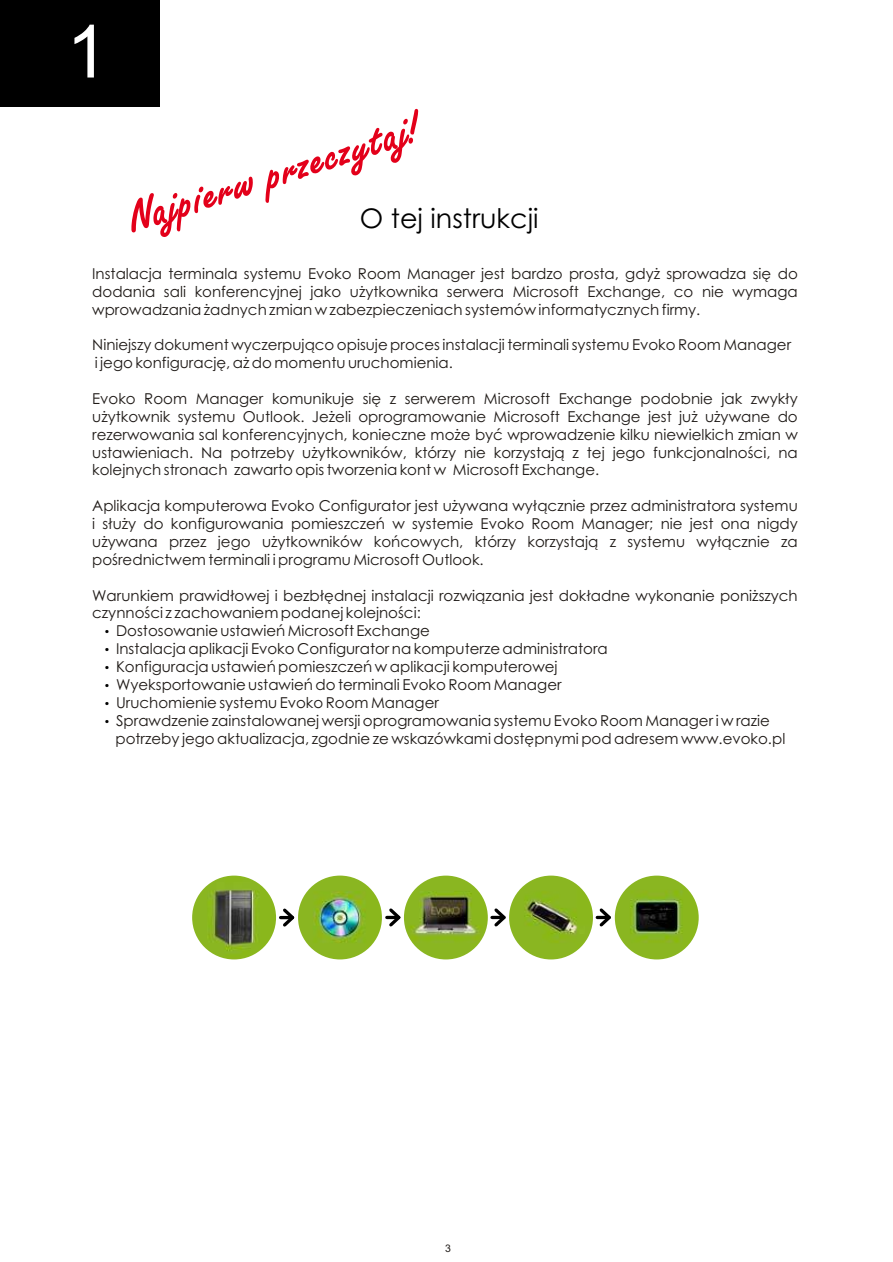
<style>
.page{position:relative;width:893px;height:1262px;background:#fff}
.page>*{position:absolute;margin:0;border:0;box-sizing:border-box;transform-origin:0 0}
.t1{font:73.5px "Arial";color:#fff}
.t2{font:700 45px "Freestyle Scr DEE";color:#e3001a}
.t3{font:27px "Century Gothic";color:#000}
.t4{font:15px/17.9px "Century Gothic";color:#1f1a17;text-align:justify}
.t5{font:12.75px/17.9px "Arial";color:#000;text-align:justify}
.t6{font:10.5px "Arial";color:#1f1a17}
</style>
<div class="page">
<div style="left:0;top:0;width:159px;height:107px;background:#000"></div>
<img style="left:192px;top:875px;width:84px;height:84px;border-radius:42px">
<img style="left:298px;top:875px;width:84px;height:84px;border-radius:42px">
<img style="left:404px;top:875px;width:84px;height:84px;border-radius:42px">
<img style="left:509px;top:875px;width:84px;height:84px;border-radius:42px">
<img style="left:614px;top:875px;width:84px;height:84px;border-radius:42px">
<svg style="left:280px;top:908px;width:15px;height:19px"></svg>
<svg style="left:386px;top:908px;width:15px;height:19px"></svg>
<svg style="left:491px;top:908px;width:15px;height:19px"></svg>
<svg style="left:596px;top:908px;width:15px;height:19px"></svg>
<h1 class="t1" style="left:66px;top:24px;width:42px">1</h1>
<h2 class="t2" style="left:316px;top:141px;width:102px;rotate:-18deg">cz ta !</h2>
<h2 class="t2" style="left:123px;top:204px;width:292px;rotate:-18deg">N jpierw prze y j</h2>
<h3 class="t3" style="left:360px;top:208px;width:180px">O tej instrukcji</h3>
<p class="t4" style="left:92px;top:266px;width:707px">Instalacja terminala systemu Evoko Room Manager jest bardzo prosta, gdyż sprowadza się do dodania sali konferencyjnej jako użytkownika serwera Microsoft Exchange, co nie wymaga wprowadzania żadnych zmian w zabezpieczeniach systemów informatycznych firmy.</p>
<p class="t4" style="left:92px;top:337px;width:700px">Niniejszy dokument wyczerpująco opisuje proces instalacji terminali systemu Evoko Room Manager i jego konfigurację, aż do momentu uruchomienia.</p>
<p class="t4" style="left:92px;top:391px;width:707px">Evoko Room Manager komunikuje się z serwerem Microsoft Exchange podobnie jak zwykły użytkownik systemu Outlook. Jeżeli oprogramowanie Microsoft Exchange jest już używane do rezerwowania sal konferencyjnych, konieczne może być wprowadzenie kilku niewielkich zmian w ustawieniach. Na potrzeby użytkowników, którzy nie korzystają z tej jego funkcjonalności, na kolejnych stronach zawarto opis tworzenia kont w Microsoft Exchange.</p>
<p class="t4" style="left:92px;top:498px;width:707px">Aplikacja komputerowa Evoko Configurator jest używana wyłącznie przez administratora systemu i służy do konfigurowania pomieszczeń w systemie Evoko Room Manager; nie jest ona nigdy używana przez jego użytkowników końcowych, którzy korzystają z systemu wyłącznie za pośrednictwem terminali i programu Microsoft Outlook.</p>
<p class="t4" style="left:92px;top:587px;width:707px">Warunkiem prawidłowej i bezbłędnej instalacji rozwiązania jest dokładne wykonanie poniższych</p>
<p class="t4" style="left:92px;top:605px;width:330px">czynności z zachowaniem podanej kolejności:</p>
<p class="t4" style="left:116px;top:623px;width:315px">Dostosowanie ustawień Microsoft Exchange</p>
<p class="t4" style="left:116px;top:641px;width:493px">Instalacja aplikacji Evoko Configurator na komputerze administratora</p>
<p class="t4" style="left:116px;top:659px;width:443px">Konfiguracja ustawień pomieszczeń w aplikacji komputerowej</p>
<p class="t4" style="left:116px;top:677px;width:447px">Wyeksportowanie ustawień do terminali Evoko Room Manager</p>
<p class="t4" style="left:116px;top:695px;width:324px">Uruchomienie systemu Evoko Room Manager</p>
<p class="t4" style="left:116px;top:712px;width:655px">Sprawdzenie zainstalowanej wersji oprogramowania systemu Evoko Room Manager i w razie</p>
<p class="t4" style="left:115px;top:730px;width:671px">potrzeby jego aktualizacja, zgodnie ze wskazówkami dostępnymi pod adresem www.evoko.pl</p>
<p class="t5" style="left:105px;top:624px;width:6px">• • • • • •</p>
<p class="t6" style="left:445px;top:1244px;width:7px">3</p>
</div>
